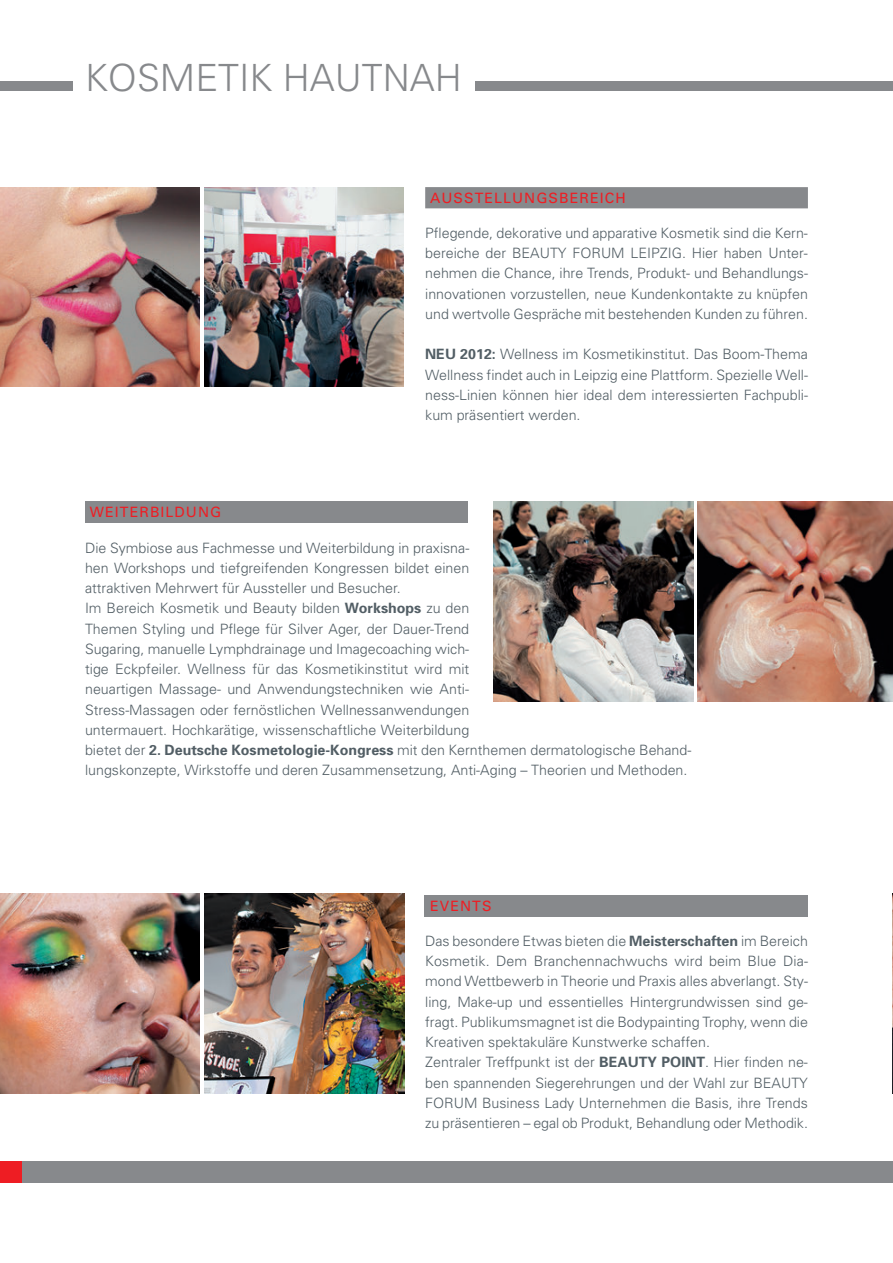
<style>
.page{position:relative;width:893px;height:1263px;background:#fff}
.page>*{position:absolute;margin:0;border:0;box-sizing:border-box;transform-origin:0 0}
.t1{font:300 37.5px "Univers";color:#87898c}
.t2{font:300 14.25px/20.2px "Univers";color:#525e65;text-align:justify}
.t3{font:14.25px "Univers";letter-spacing:.075em;color:#ee1d23}
.s1{font-weight:700}
</style>
<div class="page">
<div style="left:0;top:1161px;width:893px;height:21px;background:#87898c"></div>
<div style="left:0;top:1161px;width:21px;height:21px;background:#ee1d23"></div>
<div style="left:0;top:81px;width:72px;height:9px;background:#87898c"></div>
<div style="left:475px;top:81px;width:418px;height:9px;background:#87898c"></div>
<div style="left:425px;top:187px;width:383px;height:21px;background:#87898c"></div>
<img style="left:0;top:187px;width:200px;height:200px">
<img style="left:204px;top:187px;width:200px;height:200px">
<div style="left:425px;top:895px;width:383px;height:21px;background:#87898c"></div>
<img style="left:0;top:893px;width:200px;height:200px">
<img style="left:204px;top:894px;width:200px;height:200px">
<img style="left:892px;top:893px;width:1px;height:200px">
<div style="left:85px;top:502px;width:383px;height:21px;background:#87898c"></div>
<img style="left:697px;top:502px;width:196px;height:200px">
<img style="left:493px;top:502px;width:200px;height:200px">
<h1 class="t1" style="left:85px;top:64px;width:378px">KOSMETIK HAUTNAH</h1>
<p class="t3" style="left:430px;top:192px;width:197px">AUSSTELLUNGSBEREICH</p>
<p class="t2" style="left:425px;top:224px;width:384px">Pflegende, dekorative und apparative Kosmetik sind die Kern&shy;bereiche der BEAUTY FORUM LEIPZIG. Hier haben Unter&shy;nehmen die Chance, ihre Trends, Produkt- und Behandlungs&shy;innovationen vorzustellen, neue Kundenkontakte zu knüpfen und wertvolle Gespräche mit bestehenden Kunden zu führen.</p>
<p class="t2" style="left:425px;top:345px;width:384px"><span class="s1">NEU 2012:</span> Wellness im Kosmetikinstitut. Das Boom-Thema Wellness findet auch in Leipzig eine Plattform. Spezielle Well&shy;ness-Linien können hier ideal dem interessierten Fachpubli&shy;kum präsentiert werden.</p>
<p class="t3" style="left:90px;top:507px;width:133px">WEITERBILDUNG</p>
<p class="t2" style="left:85px;top:539px;width:608px;text-align:left">Die Symbiose aus Fachmesse und Weiterbildung in praxisna-<br>hen Workshops und tiefgreifenden Kongressen bildet einen<br>attraktiven Mehrwert für Aussteller und Besucher.<br>Im Bereich Kosmetik und Beauty bilden <span class="s1">Workshops</span> zu den<br>Themen Styling und Pflege für Silver Ager, der Dauer-Trend<br>Sugaring, manuelle Lymphdrainage und Imagecoaching wich-<br>tige Eckpfeiler. Wellness für das Kosmetikinstitut wird mit<br>neuartigen Massage- und Anwendungstechniken wie Anti-<br>Stress-Massagen oder fernöstlichen Wellnessanwendungen<br>untermauert. Hochkarätige, wissenschaftliche Weiterbildung<br>bietet der <span class="s1">2. Deutsche Kosmetologie-Kongress</span> mit den Kernthemen dermatologische Behand&shy;lungskonzepte, Wirkstoffe und deren Zusammensetzung, Anti-Aging – Theorien und Methoden.</p>
<p class="t3" style="left:430px;top:900px;width:63px">EVENTS</p>
<p class="t2" style="left:425px;top:932px;width:384px;text-align:left">Das besondere Etwas bieten die <span class="s1">Meisterschaften</span> im Bereich Kosmetik. Dem Branchennachwuchs wird beim Blue Dia&shy;mond Wettbewerb in Theorie und Praxis alles abverlangt. Sty&shy;ling, Make-up und essentielles Hintergrundwissen sind ge&shy;fragt. Publikumsmagnet ist die Bodypainting Trophy, wenn die Kreativen spektakuläre Kunstwerke schaffen.<br>Zentraler Treffpunkt ist der <span class="s1">BEAUTY POINT</span>. Hier finden ne&shy;ben spannenden Siegerehrungen und der Wahl zur BEAUTY FORUM Business Lady Unternehmen die Basis, ihre Trends zu präsentieren – egal ob Produkt, Behandlung oder Methodik.</p>
</div>
